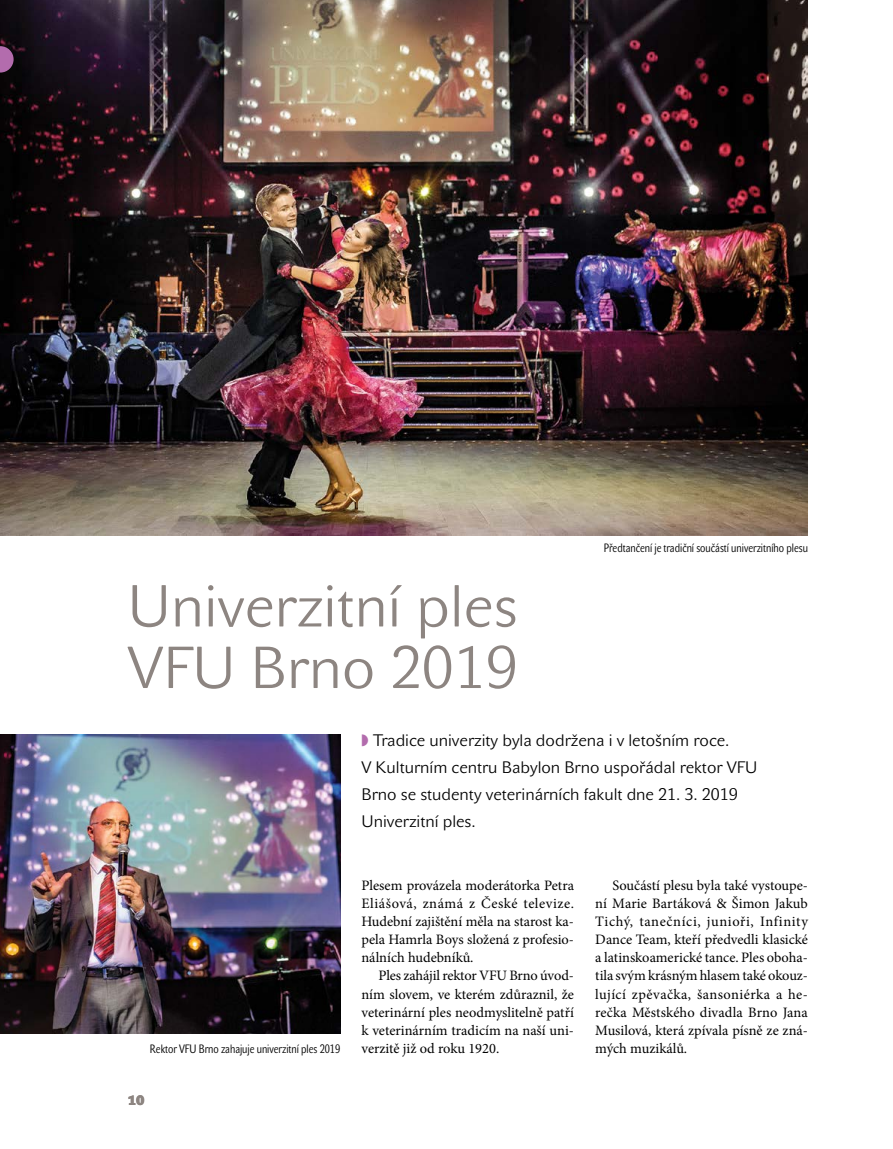
<style>
.page{position:relative;width:893px;height:1149px;background:#fff}
.page>*{position:absolute;margin:0;border:0;box-sizing:border-box;transform-origin:0 0}
.nad1{font:58.5px/61.5px "John Sans Lite Pro";color:#8d8581}
.perex{font:16.5px/27px "John Sans Lite Pro";color:#000}
.Normální{font:14.4px/18.1px "Minion Pro";color:#000;text-align:justify}
.Normální_bez{font:14.4px/18.1px "Minion Pro";color:#000;text-align:justify}
.t1{font:700 13.5px "John Sans Heavy Pro";color:#8d8581}
.popisek{font:12px "John Sans Cond Lite Pro";color:#000}
</style>
<div class="page">
<img style="left:0;top:0;width:808px;height:535px">
<svg style="left:0;top:46px;width:14px;height:26px"></svg>
<img style="left:0;top:734px;width:340px;height:299px">
<p class="nad1" style="left:128px;top:575px;width:392px">Univerzitní ples<br>VFU Brno 2019</p>
<p class="popisek" style="left:604px;top:541px;width:206px">Předtančení je tradiční součástí univerzitního plesu</p>
<p class="popisek" style="left:150px;top:1041px;width:192px">Rektor VFU Brno zahajuje univerzitní ples 2019</p>
<p class="t1" style="left:128px;top:1092px;width:18px">10</p>
<p class="perex" style="left:361px;top:726px;width:397px;text-indent:12px">Tradice univerzity byla dodržena i v letošním roce.<br>V Kulturním centru Babylon Brno uspořádal rektor VFU Brno se studenty veterinárních fakult dne 21. 3. 2019<br>Univerzitní ples.</p>
<p class="Normální_bez" style="left:361px;top:875px;width:214px">Plesem provázela moderátorka Petra Eliášová, známá z České televize.<br>Hudební zajištění měla na starost ka&shy;pela Hamrla Boys složená z profesio&shy;nálních hudebníků.</p>
<p class="Normální" style="left:361px;top:966px;width:214px;text-indent:17px">Ples zahájil rektor VFU Brno úvod&shy;ním slovem, ve kterém zdůraznil, že veterinární ples neodmyslitelně patří k veterinárním tradicím na naší uni&shy;verzitě již od roku 1920.</p>
<p class="Normální" style="left:595px;top:875px;width:214px;text-indent:17px">Součástí plesu byla také vystoupe&shy;ní Marie Bartáková &amp; Šimon Jakub Tichý, tanečníci, junioři, Infinity Dance Team, kteří předvedli klasické a latinskoamerické tance. Ples oboha&shy;tila svým krásným hlasem také okouz&shy;lující zpěvačka, šansoniérka a he&shy;rečka Městského divadla Brno Jana Musilová, která zpívala písně ze zná&shy;mých muzikálů.</p>
</div>
